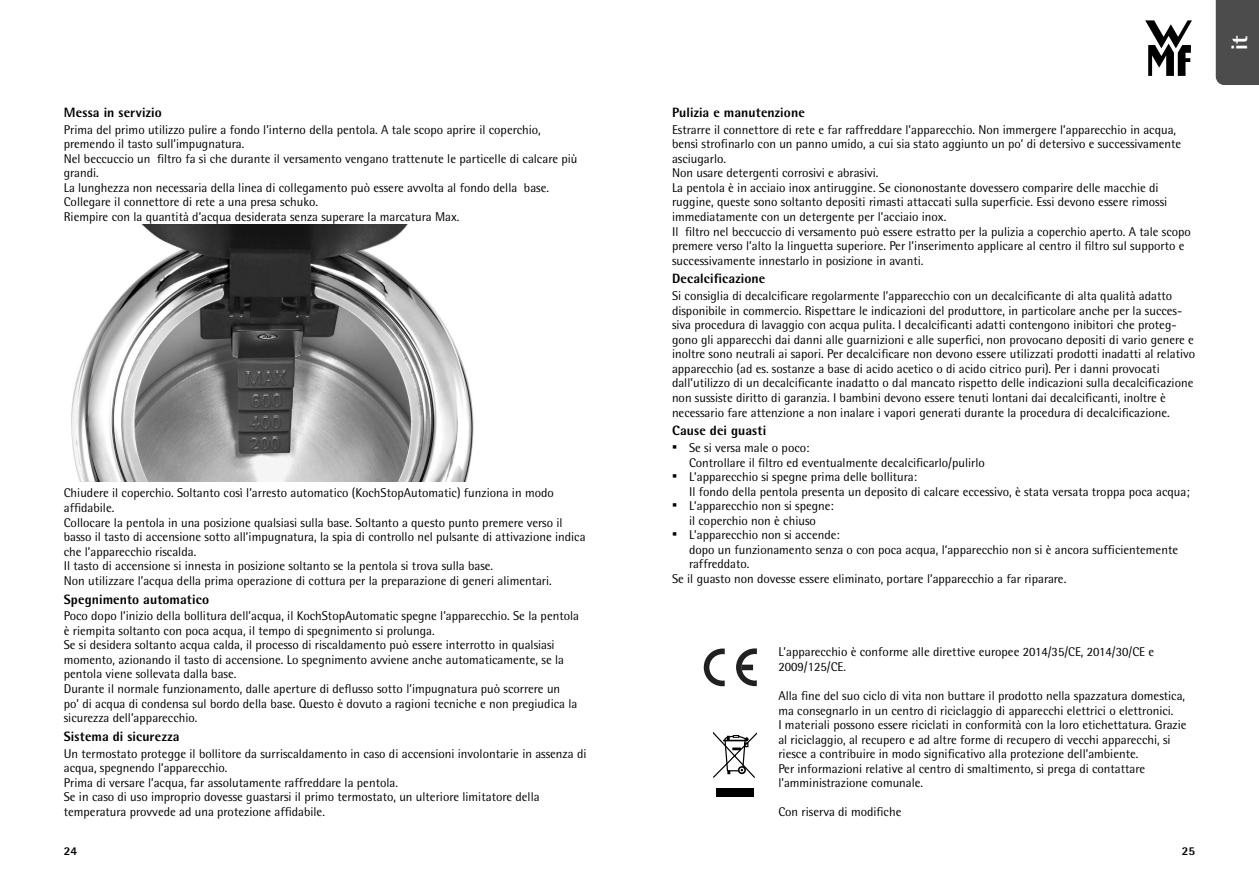
<style>
.page{position:relative;width:1259px;height:893px;background:#fff}
.page>*{position:absolute;margin:0;border:0;box-sizing:border-box;transform-origin:0 0}
.t1{font:700 22.5px "WMF Rotis";color:#fff}
.t2{font:700 13.5px "WMF Rotis";letter-spacing:.01em;color:#000}
.t3{font:12.75px/14.5px "WMF Rotis";color:#000}
.t4{font:700 12px "WMF Rotis";color:#000}
</style>
<div class="page">
<svg style="left:1145px;top:20px;width:47px;height:56px"></svg>
<div style="left:1215px;top:0;width:44px;height:85px;background:#4c4c4c"></div>
<img style="left:71px;top:224px;width:403px;height:258px">
<svg style="left:703px;top:648px;width:54px;height:39px"></svg>
<div style="left:716px;top:788px;width:38px;height:9px;background:#000"></div>
<svg style="left:713px;top:731px;width:44px;height:47px"></svg>
<p class="t2" style="left:64px;top:104px;width:99px">Messa in servizio</p>
<p class="t3" style="left:64px;top:122px;width:515px">Prima del primo utilizzo pulire a fondo l’interno della pentola. A tale scopo aprire il coperchio, premendo il tasto sull’impugnatura.<br>Nel beccuccio un filtro fa sì che durante il versamento vengano trattenute le particelle di calcare più grandi.<br>La lunghezza non necessaria della linea di collegamento può essere avvolta al fondo della base.<br>Collegare il connettore di rete a una presa schuko.<br>Riempire con la quantità d’acqua desiderata senza superare la marcatura Max.</p>
<p class="t3" style="left:64px;top:486px;width:523px">Chiudere il coperchio. Soltanto così l’arresto automatico (KochStopAutomatic) funziona in modo affidabile.<br>Collocare la pentola in una posizione qualsiasi sulla base. Soltanto a questo punto premere verso il basso il tasto di accensione sotto all’impugnatura, la spia di controllo nel pulsante di attivazione indica che l’apparecchio riscalda.<br>Il tasto di accensione si innesta in posizione soltanto se la pentola si trova sulla base.<br>Non utilizzare l’acqua della prima operazione di cottura per la preparazione di generi alimentari.</p>
<p class="t2" style="left:64px;top:590px;width:147px">Spegnimento automatico</p>
<p class="t3" style="left:64px;top:608px;width:517px">Poco dopo l’inizio della bollitura dell’acqua, il KochStopAutomatic spegne l’apparecchio. Se la pentola è riempita soltanto con poca acqua, il tempo di spegnimento si prolunga.<br>Se si desidera soltanto acqua calda, il processo di riscaldamento può essere interrotto in qualsiasi momento, azionando il tasto di accensione. Lo spegnimento avviene anche automaticamente, se la pentola viene sollevata dalla base.<br>Durante il normale funzionamento, dalle aperture di deflusso sotto l’impugnatura può scorrere un<br>po’ di acqua di condensa sul bordo della base. Questo è dovuto a ragioni tecniche e non pregiudica la sicurezza dell’apparecchio.</p>
<p class="t2" style="left:64px;top:728px;width:117px">Sistema di sicurezza</p>
<p class="t3" style="left:64px;top:746px;width:524px">Un termostato protegge il bollitore da surriscaldamento in caso di accensioni involontarie in assenza di acqua, spegnendo l’apparecchio.<br>Prima di versare l’acqua, far assolutamente raffreddare la pentola.<br>Se in caso di uso improprio dovesse guastarsi il primo termostato, un ulteriore limitatore della temperatura provvede ad una protezione affidabile.</p>
<p class="t2" style="left:672px;top:104px;width:134px">Pulizia e manutenzione</p>
<p class="t3" style="left:672px;top:122px;width:520px">Estrarre il connettore di rete e far raffreddare l’apparecchio. Non immergere l’apparecchio in acqua, bensì strofinarlo con un panno umido, a cui sia stato aggiunto un po’ di detersivo e successivamente asciugarlo.<br>Non usare detergenti corrosivi e abrasivi.<br>La pentola è in acciaio inox antiruggine. Se ciononostante dovessero comparire delle macchie di ruggine, queste sono soltanto depositi rimasti attaccati sulla superficie. Essi devono essere rimossi immediatamente con un detergente per l’acciaio inox.<br>Il filtro nel beccuccio di versamento può essere estratto per la pulizia a coperchio aperto. A tale scopo premere verso l’alto la linguetta superiore. Per l’inserimento applicare al centro il filtro sul supporto e successivamente innestarlo in posizione in avanti.</p>
<p class="t2" style="left:672px;top:270px;width:95px">Decalcificazione</p>
<p class="t3" style="left:672px;top:288px;width:524px">Si consiglia di decalcificare regolarmente l’apparecchio con un decalcificante di alta qualità adatto disponibile in commercio. Rispettare le indicazioni del produttore, in particolare anche per la succes&shy;siva procedura di lavaggio con acqua pulita. I decalcificanti adatti contengono inibitori che proteg&shy;gono gli apparecchi dai danni alle guarnizioni e alle superfici, non provocano depositi di vario genere e inoltre sono neutrali ai sapori. Per decalcificare non devono essere utilizzati prodotti inadatti al relativo apparecchio (ad es. sostanze a base di acido acetico o di acido citrico puri). Per i danni provocati dall’utilizzo di un decalcificante inadatto o dal mancato rispetto delle indicazioni sulla decalcificazione non sussiste diritto di garanzia. I bambini devono essere tenuti lontani dai decalcificanti, inoltre è necessario fare attenzione a non inalare i vapori generati durante la procedura di decalcificazione.</p>
<p class="t2" style="left:672px;top:422px;width:96px">Cause dei guasti</p>
<p class="t3" style="left:689px;top:440px;width:297px;text-indent:-17px">▪ Se si versa male o poco:<br>Controllare il filtro ed eventualmente decalcificarlo/pulirlo</p>
<p class="t3" style="left:689px;top:469px;width:502px;text-indent:-17px">▪ L’apparecchio si spegne prima delle bollitura:<br>Il fondo della pentola presenta un deposito di calcare eccessivo, è stata versata troppa poca acqua;</p>
<p class="t3" style="left:672px;top:498px;width:163px;text-align:center">▪ L’apparecchio non si spegne: il coperchio non è chiuso</p>
<p class="t3" style="left:672px;top:528px;width:169px">▪ L’apparecchio non si accende:</p>
<p class="t3" style="left:689px;top:542px;width:490px">dopo un funzionamento senza o con poca acqua, l‘apparecchio non si è ancora sufficientemente</p>
<p class="t3" style="left:689px;top:557px;width:62px">raffreddato.</p>
<p class="t3" style="left:672px;top:571px;width:396px">Se il guasto non dovesse essere eliminato, portare l’apparecchio a far riparare.</p>
<p class="t3" style="left:778px;top:645px;width:377px">L’apparecchio è conforme alle direttive europee 2014/35/CE, 2014/30/CE e<br>2009/125/CE.</p>
<p class="t3" style="left:778px;top:688px;width:410px">Alla fine del suo ciclo di vita non buttare il prodotto nella spazzatura domestica, ma consegnarlo in un centro di riciclaggio di apparecchi elettrici o elettronici.<br>I materiali possono essere riciclati in conformità con la loro etichettatura. Grazie al riciclaggio, al recupero e ad altre forme di recupero di vecchi apparecchi, si riesce a contribuire in modo significativo alla protezione dell’ambiente.<br>Per informazioni relative al centro di smaltimento, si prega di contattare l’amministrazione comunale.</p>
<p class="t3" style="left:778px;top:805px;width:125px">Con riserva di modifiche</p>
<p class="t4" style="left:64px;top:843px;width:15px">24</p>
<p class="t4" style="left:1181px;top:843px;width:15px">25</p>
<h1 class="t1" style="left:1225px;top:50px;width:16px;rotate:-90deg">it</h1>
</div>
